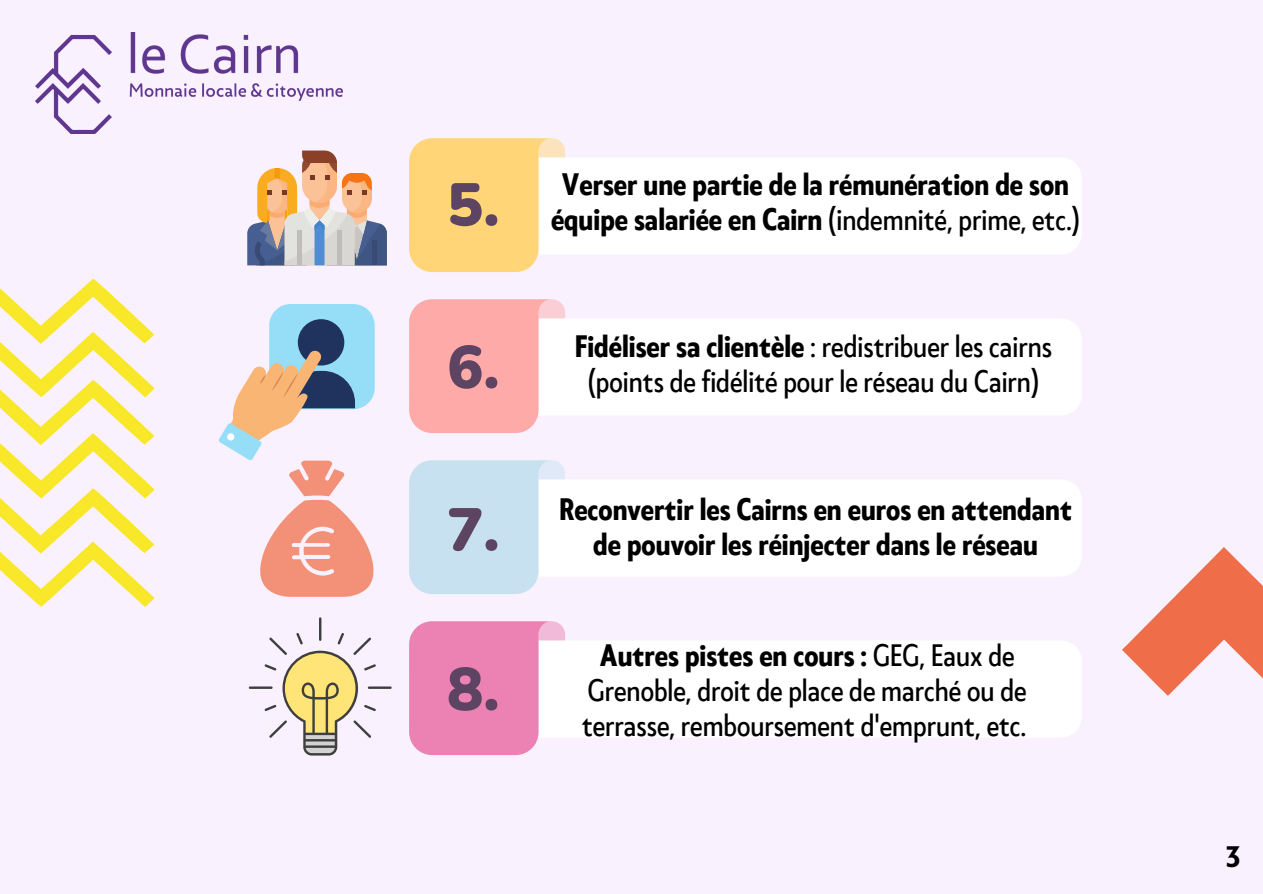
<style>
.page{position:relative;width:1263px;height:894px;background:#fff}
.page>*{position:absolute;margin:0;border:0;box-sizing:border-box;transform-origin:0 0}
.t1{font:900 60.15px "Nunito";color:#5e4463}
.t2{font:29.1px/34.8px "Klein Condensed";color:#000;text-align:center}
.t3{font:700 29.1px/34.8px "Klein Condensed";color:#000;text-align:center}
.t4{font:500 27.6px "Zigfrid";color:#000}
.s1{font-weight:400}
.s2{font-weight:700}
</style>
<div class="page">
<div style="left:0;top:0;width:1263px;height:893px;background:#faf1ff"></div>
<div style="left:565px;top:158px;width:516px;height:96px;background:#fff"></div>
<svg style="left:409px;top:138px;width:156px;height:134px"></svg>
<div style="left:565px;top:641px;width:516px;height:96px;background:#fff"></div>
<svg style="left:409px;top:621px;width:156px;height:133px"></svg>
<div style="left:565px;top:319px;width:516px;height:96px;background:#fff"></div>
<svg style="left:409px;top:299px;width:156px;height:134px"></svg>
<div style="left:565px;top:480px;width:516px;height:96px;background:#fff"></div>
<svg style="left:409px;top:460px;width:156px;height:134px"></svg>
<img style="left:1122px;top:547px;width:141px;height:149px">
<img style="left:0;top:278px;width:155px;height:329px">
<div style="left:269px;top:304px;width:106px;height:105px;background:#96ddf8;border-radius:21px"></div>
<div style="left:298px;top:319px;width:46px;height:46px;background:#20335f;border-radius:50%"></div>
<svg style="left:218px;top:350px;width:156px;height:246px"></svg>
<svg style="left:247px;top:150px;width:140px;height:115px"></svg>
<svg style="left:249px;top:617px;width:143px;height:138px"></svg>
<img style="left:35px;top:32px;width:307px;height:101px">
<p class="t1" style="left:447px;top:165px;width:54px">5.</p>
<p class="t1" style="left:447px;top:327px;width:54px">6.</p>
<p class="t1" style="left:447px;top:489px;width:54px">7.</p>
<p class="t1" style="left:447px;top:649px;width:54px">8.</p>
<p class="t3" style="left:551px;top:169px;width:530px">Verser une partie de la rémunération de son équipe salariée en Cairn <span class="s1">(indemnité, prime, etc.)</span></p>
<p class="t2" style="left:575px;top:331px;width:479px"><span class="s2">Fidéliser sa clientèle</span> : redistribuer les cairns (points de fidélité pour le réseau du Cairn)</p>
<p class="t3" style="left:559px;top:494px;width:514px">Reconvertir les Cairns en euros en attendant de pouvoir les réinjecter dans le réseau</p>
<p class="t2" style="left:582px;top:640px;width:446px"><span class="s2">Autres pistes en cours :</span> GEG, Eaux de<br>Grenoble, droit de place de marché ou de terrasse, remboursement d'emprunt, etc.</p>
<p class="t4" style="left:1225px;top:840px;width:17px">3</p>
</div>
